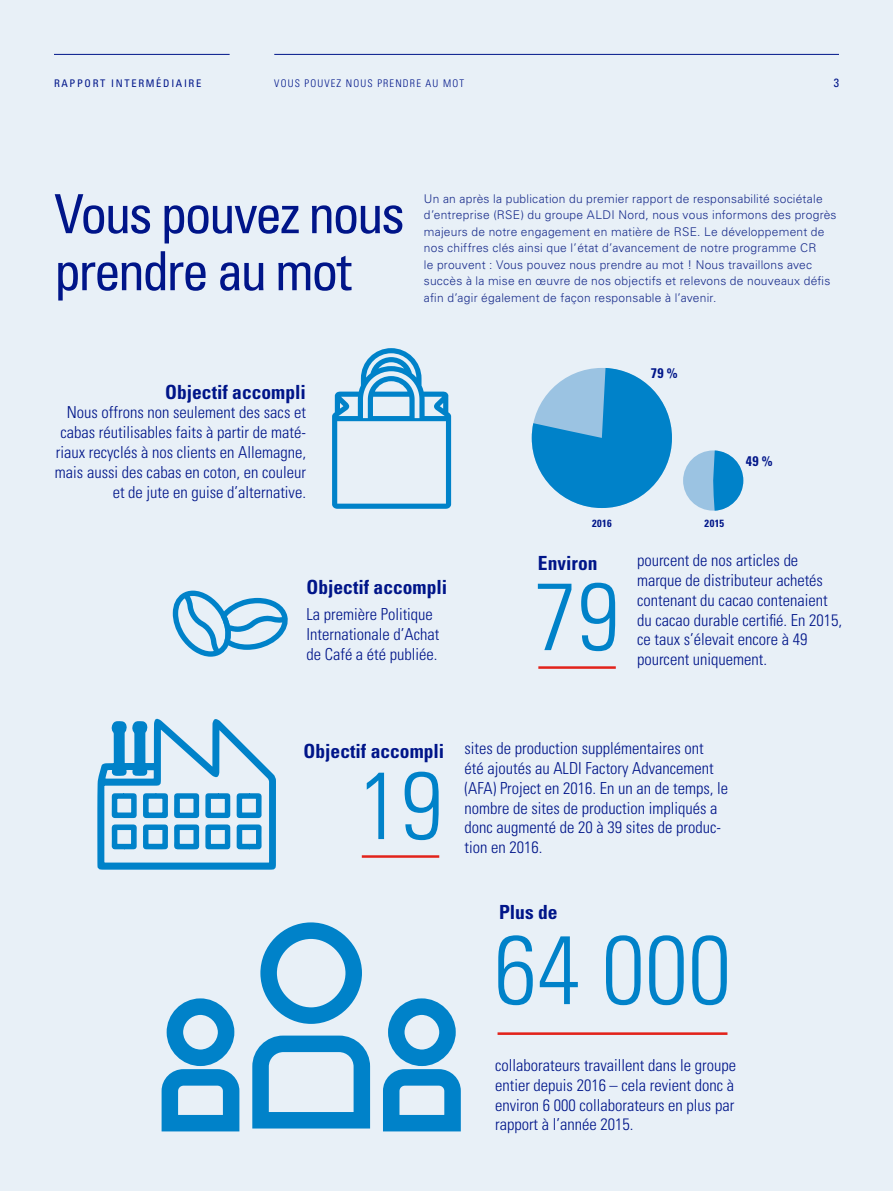
<style>
.page{position:relative;width:893px;height:1191px;background:#e8f0f7}
.page>*{position:absolute;margin:0;border:0;box-sizing:border-box;transform-origin:0 0}
.t1{font:300 condensed 97.05px "Univers LT Std";color:#0082c9}
.t2{font:300 condensed 95.25px "Univers LT Std";color:#0082c9}
.t3{font:condensed 54px/57px "Univers LT Std";letter-spacing:-.05em;color:#001589}
.t4{font:700 condensed 19.5px "Univers LT Std";color:#001589}
.t5{font:300 condensed 16.5px/19.8px "Univers LT Std";color:#001589}
.t6{font:700 condensed 13.95px "Univers LT Std";color:#001589}
.t7{font:300 12px/16.5px "Univers LT Std";letter-spacing:.02em;color:#1a2d8c}
.t8{font:condensed 12px "Univers LT Std";color:#001589}
.t9{font:300 condensed 10.5px "Univers LT Std";letter-spacing:.11em;color:#001589}
.t10{font:condensed 10.5px "Univers LT Std";letter-spacing:.16em;color:#001589}
.t11{font:700 condensed 10.5px "Univers LT Std";letter-spacing:.045em;color:#001589}
.s1{font-weight:700;font-size:19.5px}
</style>
<div class="page">
<hr style="left:54px;top:54px;width:176px;height:1px;background:#001589">
<hr style="left:274px;top:54px;width:565px;height:1px;background:#001589">
<hr style="left:362px;top:855px;width:77px;height:2px;background:#e2231b">
<hr style="left:538px;top:666px;width:78px;height:3px;background:#e2231b">
<hr style="left:498px;top:1032px;width:229px;height:3px;background:#e2231b">
<div style="left:166px;top:998px;width:68px;height:68px;border:16px solid #0082c9;border-radius:50%"></div>
<div style="left:388px;top:998px;width:68px;height:68px;border:16px solid #0082c9;border-radius:50%"></div>
<div style="left:260px;top:922px;width:102px;height:102px;border:16px solid #0082c9;border-radius:50%"></div>
<svg style="left:161px;top:1027px;width:300px;height:105px"></svg>
<svg style="left:532px;top:368px;width:140px;height:140px"></svg>
<div style="left:683px;top:450px;width:60px;height:60px;background:#9bc3e2;border-radius:50%"></div>
<svg style="left:713px;top:450px;width:30px;height:61px"></svg>
<svg style="left:332px;top:348px;width:119px;height:161px"></svg>
<svg style="left:173px;top:590px;width:115px;height:66px"></svg>
<svg style="left:97px;top:718px;width:179px;height:152px"></svg>
<p class="t10" style="left:54px;top:77px;width:149px">RAPPORT INTERMÉDIAIRE</p>
<p class="t9" style="left:274px;top:77px;width:191px">VOUS POUVEZ NOUS PRENDRE AU MOT</p>
<p class="t8" style="left:834px;top:75px;width:7px">3</p>
<h3 class="t3" style="left:54px;top:185px;width:352px">Vous pouvez nous prendre au mot</h3>
<p class="t7" style="left:424px;top:190px;width:414px">Un an après la publication du premier rapport de responsabilité sociétale d’entreprise (RSE) du groupe ALDI Nord, nous vous informons des progrès majeurs de notre engagement en matière de RSE. Le développement de nos chiffres clés ainsi que l’état d’avancement de notre programme CR<br>le prouvent : Vous pouvez nous prendre au mot ! Nous travaillons avec succès à la mise en œuvre de nos objectifs et relevons de nouveaux défis afin d’agir également de façon responsable à l’avenir.</p>
<p class="t4" style="left:165px;top:380px;width:142px">Objectif accompli</p>
<p class="t5" style="left:55px;top:403px;width:253px;text-align:right">Nous offrons non seulement des sacs et cabas réutilisables faits à partir de maté&shy;riaux recyclés à nos clients en Allemagne, mais aussi des cabas en coton, en couleur et de jute en guise d’alternative.</p>
<p class="t6" style="left:651px;top:364px;width:28px">79 %</p>
<p class="t11" style="left:592px;top:516px;width:21px">2016</p>
<p class="t11" style="left:705px;top:516px;width:21px">2015</p>
<p class="t6" style="left:746px;top:453px;width:28px">49 %</p>
<p class="t4" style="left:306px;top:575px;width:142px">Objectif accompli</p>
<p class="t5" style="left:306px;top:604px;width:134px">La première Politique<br>Internationale d’Achat de Café a été publiée.</p>
<p class="t4" style="left:538px;top:551px;width:61px">Environ</p>
<h2 class="t2" style="left:535px;top:559px;width:86px">79</h2>
<p class="t5" style="left:637px;top:550px;width:207px">pourcent de nos articles de marque de distributeur achetés contenant du cacao contenaient du cacao durable certifié. En 2015, ce taux s’élevait encore à 49 pourcent uniquement.</p>
<p class="t5" style="left:465px;top:738px;width:265px;text-indent:-161px"><span class="s1">Objectif accompli</span> sites de production supplémentaires ont<br>été ajoutés au ALDI Factory Advancement (AFA) Project en 2016. En un an de temps, le nombre de sites de production impliqués a donc augmenté de 20 à 39 sites de produc-</p>
<h2 class="t2" style="left:358px;top:748px;width:86px">19</h2>
<p class="t5" style="left:465px;top:837px;width:79px">tion en 2016.</p>
<p class="t4" style="left:499px;top:900px;width:60px">Plus de</p>
<h1 class="t1" style="left:494px;top:911px;width:239px">64 000</h1>
<p class="t5" style="left:495px;top:1055px;width:242px;text-align:justify">collaborateurs travaillent dans le groupe entier depuis 2016 – cela revient donc à environ 6 000 collaborateurs en plus par rapport à l’année 2015.</p>
</div>
